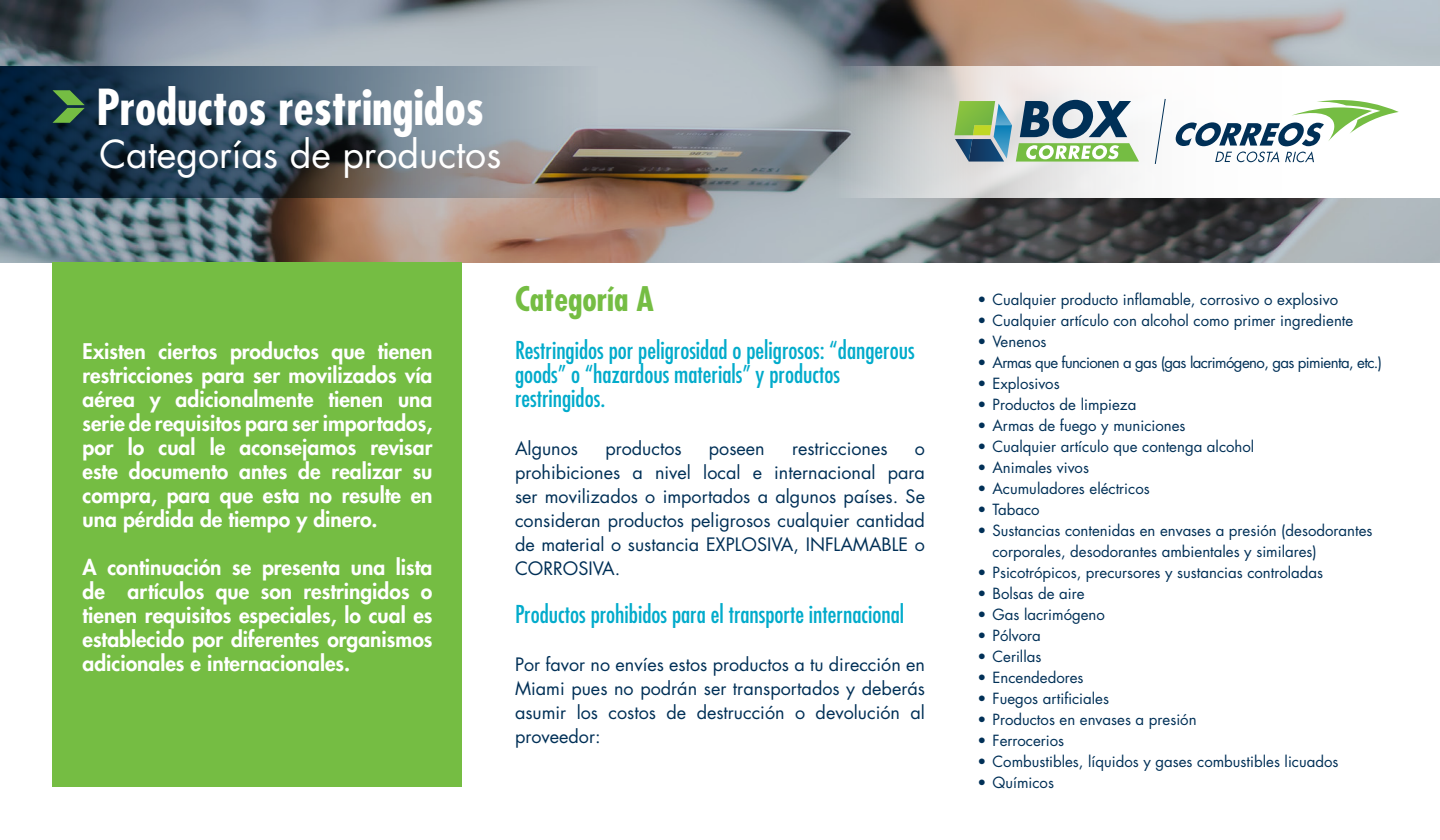
<style>
.page{position:relative;width:1440px;height:840px;background:#fff}
.page>*{position:absolute;margin:0;border:0;box-sizing:border-box;transform-origin:0 0}
.t1{font:700 condensed 48.3px "Futura Std";color:#fff}
.t2{font:37.5px "Futura Std";color:#fff}
.categoria{font:700 condensed 33px "Futura Std";color:#75bd43}
.explicacion{font:condensed 24px/24px "Futura Std";color:#02abcb}
.intro_seccion{font:800 21px/24px "Futura Std";color:#fff;text-align:justify}
.cuerpo{font:18px/24px "Futura Std";color:#003057;text-align:justify}
.t3{font:15px/21px "Futura Std";color:#003057}
.t4{font:15px "Futura Std";letter-spacing:-.04em;color:#003057}
</style>
<div class="page">
<img style="left:0;top:0;width:1440px;height:262px">
<svg style="left:833px;top:66px;width:607px;height:131px"></svg>
<svg style="left:0;top:66px;width:598px;height:131px;background:#4e5e6c"></svg>
<svg style="left:52px;top:90px;width:33px;height:33px"></svg>
<svg style="left:954px;top:100px;width:185px;height:62px"></svg>
<svg style="left:1175px;top:100px;width:224px;height:62px"></svg>
<svg style="left:1154px;top:98px;width:12px;height:67px"></svg>
<div style="left:52px;top:262px;width:410px;height:526px;background:#75bd43"></div>
<h1 class="t1" style="left:96px;top:77px;width:389px">Productos restringidos</h1>
<h2 class="t2" style="left:99px;top:130px;width:403px">Categorías de productos</h2>
<p class="intro_seccion" style="left:82px;top:339px;width:352px">Existen ciertos productos que tienen restricciones para ser movilizados vía aérea y adicionalmente tienen una serie de requisitos para ser importados, por lo cual le aconsejamos revisar este documento antes de realizar su compra, para que esta no resulte en una pérdida de tiempo y dinero.</p>
<p class="intro_seccion" style="left:82px;top:555px;width:352px">A continuación se presenta una lista de artículos que son restringidos o tienen requisitos especiales, lo cual es establecido por diferentes organismos adicionales e internacionales.</p>
<p class="categoria" style="left:515px;top:278px;width:140px">Categoría A</p>
<p class="explicacion" style="left:515px;top:337px;width:401px">Restringidos por peligrosidad o peligrosos: “dangerous goods” o “hazardous materials” y productos restringidos.</p>
<p class="cuerpo" style="left:515px;top:436px;width:65px">Algunos</p>
<p class="cuerpo" style="left:605px;top:436px;width:78px">productos</p>
<p class="cuerpo" style="left:709px;top:436px;width:57px">poseen</p>
<p class="cuerpo" style="left:792px;top:436px;width:97px">restricciones</p>
<p class="cuerpo" style="left:515px;top:436px;width:412px;text-indent:400px">o prohibiciones a nivel local e internacional para ser movilizados o importados a algunos países. Se consideran productos peligrosos cualquier cantidad de material o sustancia EXPLOSIVA, INFLAMABLE o CORROSIVA.</p>
<p class="explicacion" style="left:515px;top:601px;width:391px">Productos prohibidos para el transporte internacional</p>
<p class="cuerpo" style="left:515px;top:652px;width:412px">Por favor no envíes estos productos a tu dirección en Miami pues no podrán ser transportados y deberás asumir los costos de destrucción o devolución al proveedor:</p>
<p class="t3" style="left:978px;top:289px;width:362px">• Cualquier producto inflamable, corrosivo o explosivo</p>
<p class="t3" style="left:978px;top:310px;width:377px">• Cualquier artículo con alcohol como primer ingrediente</p>
<p class="t3" style="left:978px;top:331px;width:70px">• Venenos</p>
<p class="t4" style="left:978px;top:352px;width:406px">• Armas que funcionen a gas (gas lacrimógeno, gas pimienta, etc.)</p>
<p class="t3" style="left:978px;top:373px;width:84px">• Explosivos</p>
<p class="t3" style="left:978px;top:394px;width:160px">• Productos de limpieza</p>
<p class="t3" style="left:978px;top:415px;width:210px">• Armas de fuego y municiones</p>
<p class="t3" style="left:978px;top:436px;width:278px">• Cualquier artículo que contenga alcohol</p>
<p class="t3" style="left:978px;top:457px;width:113px">• Animales vivos</p>
<p class="t3" style="left:978px;top:478px;width:174px">• Acumuladores eléctricos</p>
<p class="t3" style="left:978px;top:499px;width:64px">• Tabaco</p>
<p class="t3" style="left:993px;top:520px;width:382px;text-indent:-15px">• Sustancias contenidas en envases a presión (desodorantes corporales, desodorantes ambientales y similares)</p>
<p class="t3" style="left:978px;top:562px;width:347px">• Psicotrópicos, precursores y sustancias controladas</p>
<p class="t3" style="left:978px;top:583px;width:109px">• Bolsas de aire</p>
<p class="t3" style="left:978px;top:604px;width:129px">• Gas lacrimógeno</p>
<p class="t3" style="left:978px;top:625px;width:65px">• Pólvora</p>
<p class="t3" style="left:978px;top:646px;width:65px">• Cerillas</p>
<p class="t3" style="left:978px;top:667px;width:108px">• Encendedores</p>
<p class="t3" style="left:978px;top:688px;width:133px">• Fuegos artificiales</p>
<p class="t3" style="left:978px;top:709px;width:221px">• Productos en envases a presión</p>
<p class="t3" style="left:978px;top:730px;width:88px">• Ferrocerios</p>
<p class="t3" style="left:978px;top:751px;width:363px">• Combustibles, líquidos y gases combustibles licuados</p>
<p class="t3" style="left:978px;top:772px;width:78px">• Químicos</p>
</div>
